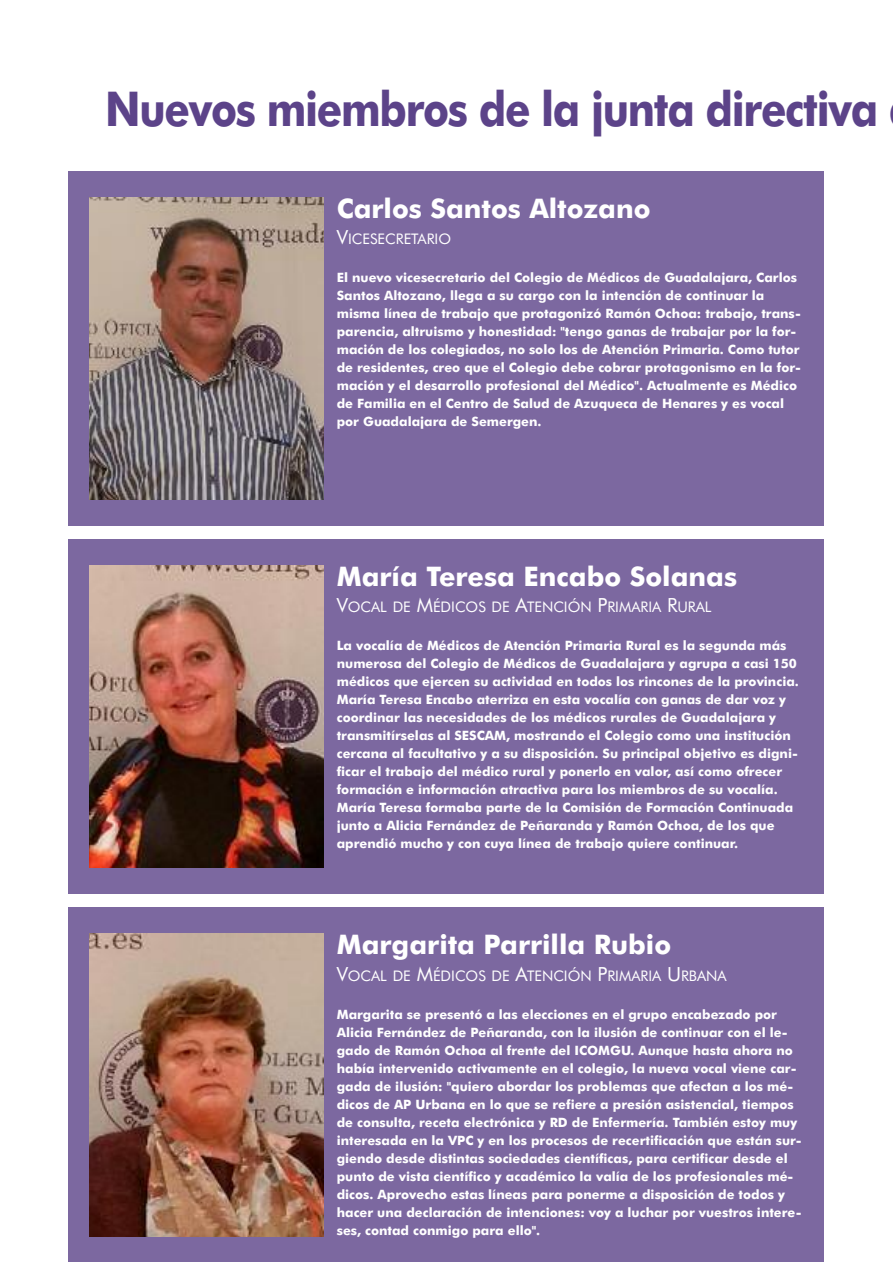
<style>
.page{position:relative;width:893px;height:1263px;background:#fff}
.page>*{position:absolute;margin:0;border:0;box-sizing:border-box;transform-origin:0 0}
.t1{font:700 48px "Futura BT";letter-spacing:-.03em;color:#5c4389;scale:.87 1}
.t2{font:700 27px "Futura BT";color:#fff}
.t3{font:14.7px "Futura BT";color:#fff}
.t4{font:700 12.9px/18px "Futura BT";color:#fff}
.s1{font-size:19.5px}
</style>
<div class="page">
<div style="left:69px;top:171px;width:755px;height:354px;background:#7c68a0"></div>
<div style="left:69px;top:539px;width:755px;height:354px;background:#7c68a0"></div>
<div style="left:69px;top:908px;width:755px;height:354px;background:#7c68a0"></div>
<img style="left:89px;top:197px;width:234px;height:303px">
<img style="left:89px;top:565px;width:234px;height:302px">
<img style="left:89px;top:934px;width:234px;height:302px">
<h1 class="t1" style="left:105px;top:81px;width:890px">Nuevos miembros de la junta directiva</h1>
<h2 class="t2" style="left:337px;top:193px;width:315px">Carlos Santos Altozano</h2>
<p class="t3" style="left:337px;top:231px;width:116px"><span class="s1">V</span>ICESECRETARIO</p>
<p class="t4" style="left:337px;top:269px;width:466px">El nuevo vicesecretario del Colegio de Médicos de Guadalajara, Carlos Santos Altozano, llega a su cargo con la intención de continuar la misma línea de trabajo que protagonizó Ramón Ochoa: trabajo, trans&shy;parencia, altruismo y honestidad: "tengo ganas de trabajar por la for&shy;mación de los colegiados, no solo los de Atención Primaria. Como tutor de residentes, creo que el Colegio debe cobrar protagonismo en la for&shy;mación y el desarrollo profesional del Médico". Actualmente es Médico de Familia en el Centro de Salud de Azuqueca de Henares y es vocal por Guadalajara de Semergen.</p>
<h2 class="t2" style="left:337px;top:560px;width:402px">María Teresa Encabo Solanas</h2>
<p class="t3" style="left:337px;top:599px;width:376px"><span class="s1">V</span>OCAL DE <span class="s1">M</span>ÉDICOS DE <span class="s1">A</span>TENCIÓN <span class="s1">P</span>RIMARIA <span class="s1">R</span>URAL</p>
<p class="t4" style="left:337px;top:637px;width:464px">La vocalía de Médicos de Atención Primaria Rural es la segunda más numerosa del Colegio de Médicos de Guadalajara y agrupa a casi 150 médicos que ejercen su actividad en todos los rincones de la provincia.<br>María Teresa Encabo aterriza en esta vocalía con ganas de dar voz y coordinar las necesidades de los médicos rurales de Guadalajara y transmitírselas al SESCAM, mostrando el Colegio como una institución cercana al facultativo y a su disposición. Su principal objetivo es digni&shy;ficar el trabajo del médico rural y ponerlo en valor, así como ofrecer formación e información atractiva para los miembros de su vocalía.<br>María Teresa formaba parte de la Comisión de Formación Continuada junto a Alicia Fernández de Peñaranda y Ramón Ochoa, de los que aprendió mucho y con cuya línea de trabajo quiere continuar.</p>
<h2 class="t2" style="left:337px;top:929px;width:336px">Margarita Parrilla Rubio</h2>
<p class="t3" style="left:337px;top:967px;width:391px"><span class="s1">V</span>OCAL DE <span class="s1">M</span>ÉDICOS DE <span class="s1">A</span>TENCIÓN <span class="s1">P</span>RIMARIA <span class="s1">U</span>RBANA</p>
<p class="t4" style="left:337px;top:1005px;width:467px">Margarita se presentó a las elecciones en el grupo encabezado por Alicia Fernández de Peñaranda, con la ilusión de continuar con el le&shy;gado de Ramón Ochoa al frente del ICOMGU. Aunque hasta ahora no había intervenido activamente en el colegio, la nueva vocal viene car&shy;gada de ilusión: "quiero abordar los problemas que afectan a los mé&shy;dicos de AP Urbana en lo que se refiere a presión asistencial, tiempos de consulta, receta electrónica y RD de Enfermería. También estoy muy interesada en la VPC y en los procesos de recertificación que están sur&shy;giendo desde distintas sociedades científicas, para certificar desde el punto de vista científico y académico la valía de los profesionales mé&shy;dicos. Aprovecho estas líneas para ponerme a disposición de todos y hacer una declaración de intenciones: voy a luchar por vuestros intere&shy;ses, contad conmigo para ello".</p>
</div>
